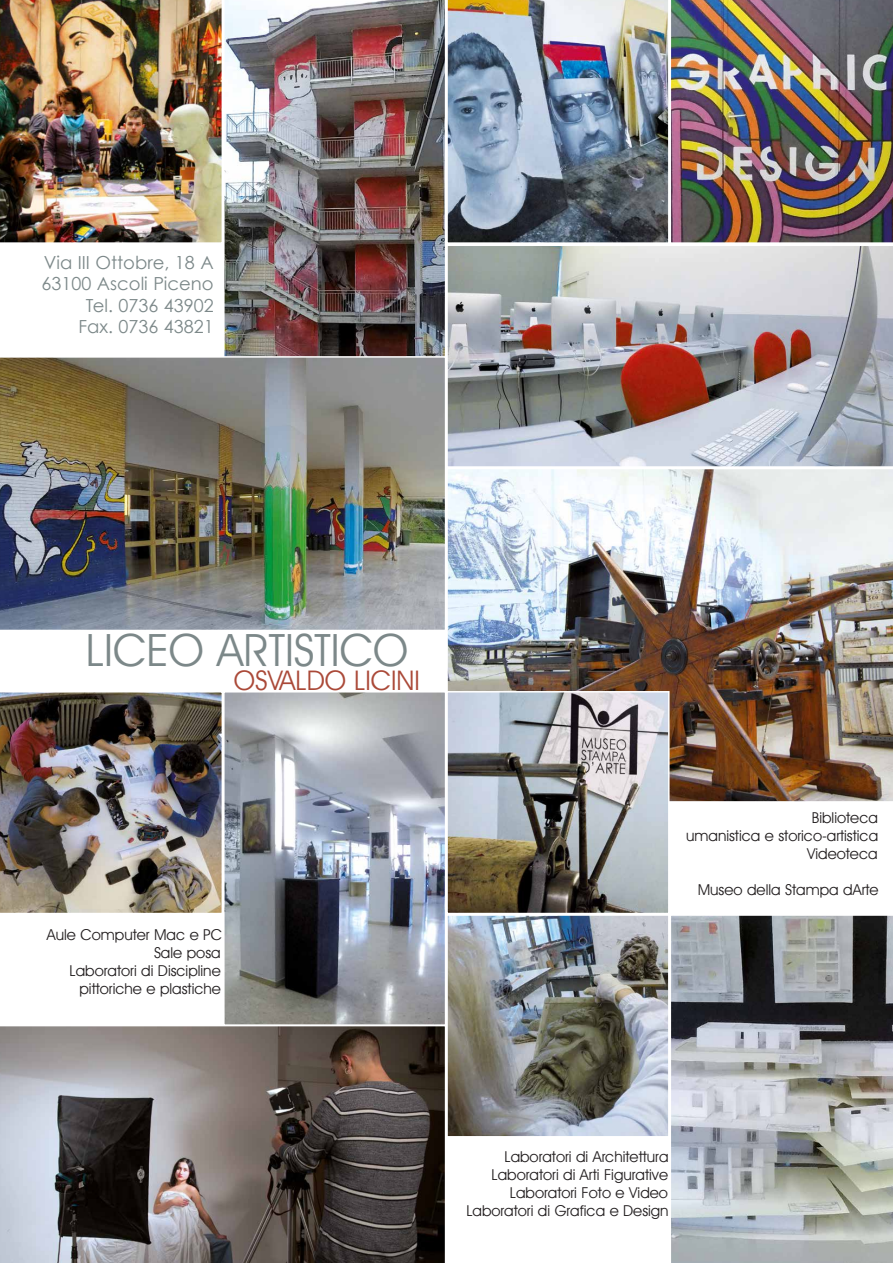
<style>
.page{position:relative;width:893px;height:1263px;background:#fff}
.page>*{position:absolute;margin:0;border:0;box-sizing:border-box;transform-origin:0 0}
.t1{font:44.4px "Avant Guard Regular SWFTE";color:#7c8889}
.t2{font:27px "Avant Guard Regular SWFTE";color:#aa4938}
.t3{font:18px/21.6px "Century Gothic";color:#7c8889;text-align:right}
.t4{font:15px/18px "Avant Guard Regular SWFTE";color:#231f20;text-align:right}
</style>
<div class="page">
<img style="left:224px;top:0;width:221px;height:356px">
<img style="left:447px;top:469px;width:446px;height:333px">
<svg style="left:447px;top:246px;width:446px;height:221px;background:#aea9ad"></svg>
<img style="left:226px;top:694px;width:217px;height:329px">
<div style="left:223px;top:691px;width:223px;height:335px;border:2px solid #fff"></div>
<svg style="left:671px;top:915px;width:222px;height:348px;background:#989b9d"></svg>
<img style="left:0;top:356px;width:445px;height:274px">
<img style="left:449px;top:694px;width:218px;height:217px">
<div style="left:446px;top:691px;width:224px;height:223px;border:2px solid #fff"></div>
<img style="left:671px;top:0;width:222px;height:243px">
<img style="left:0;top:692px;width:222px;height:221px">
<img style="left:447px;top:0;width:222px;height:243px">
<img style="left:0;top:0;width:222px;height:243px">
<img style="left:449px;top:917px;width:218px;height:217px">
<div style="left:446px;top:914px;width:224px;height:223px;border:2px solid #fff"></div>
<svg style="left:0;top:1025px;width:446px;height:238px;background:#6c6665"></svg>
<p class="t3" style="left:42px;top:251px;width:174px">Via III Ottobre, 18 A<br>63100 Ascoli Piceno<br>Tel. 0736 43902<br>Fax. 0736 43821</p>
<h1 class="t1" style="left:86px;top:623px;width:324px">LICEO ARTISTICO</h1>
<h2 class="t2" style="left:234px;top:663px;width:188px">OSVALDO LICINI</h2>
<p class="t4" style="left:47px;top:925px;width:177px">Aule Computer Mac e PC<br>Sale posa<br>Laboratori di Discipline pittoriche e plastiche</p>
<p class="t4" style="left:686px;top:809px;width:194px">Biblioteca<br>umanistica e storico-artistica<br>Videoteca</p>
<p class="t4" style="left:698px;top:881px;width:182px">Museo della Stampa dArte</p>
<p class="t4" style="left:466px;top:1148px;width:204px">Laboratori di Architettura<br>Laboratori di Arti Figurative<br>Laboratori Foto e Video<br>Laboratori di Grafica e Design</p>
</div>
